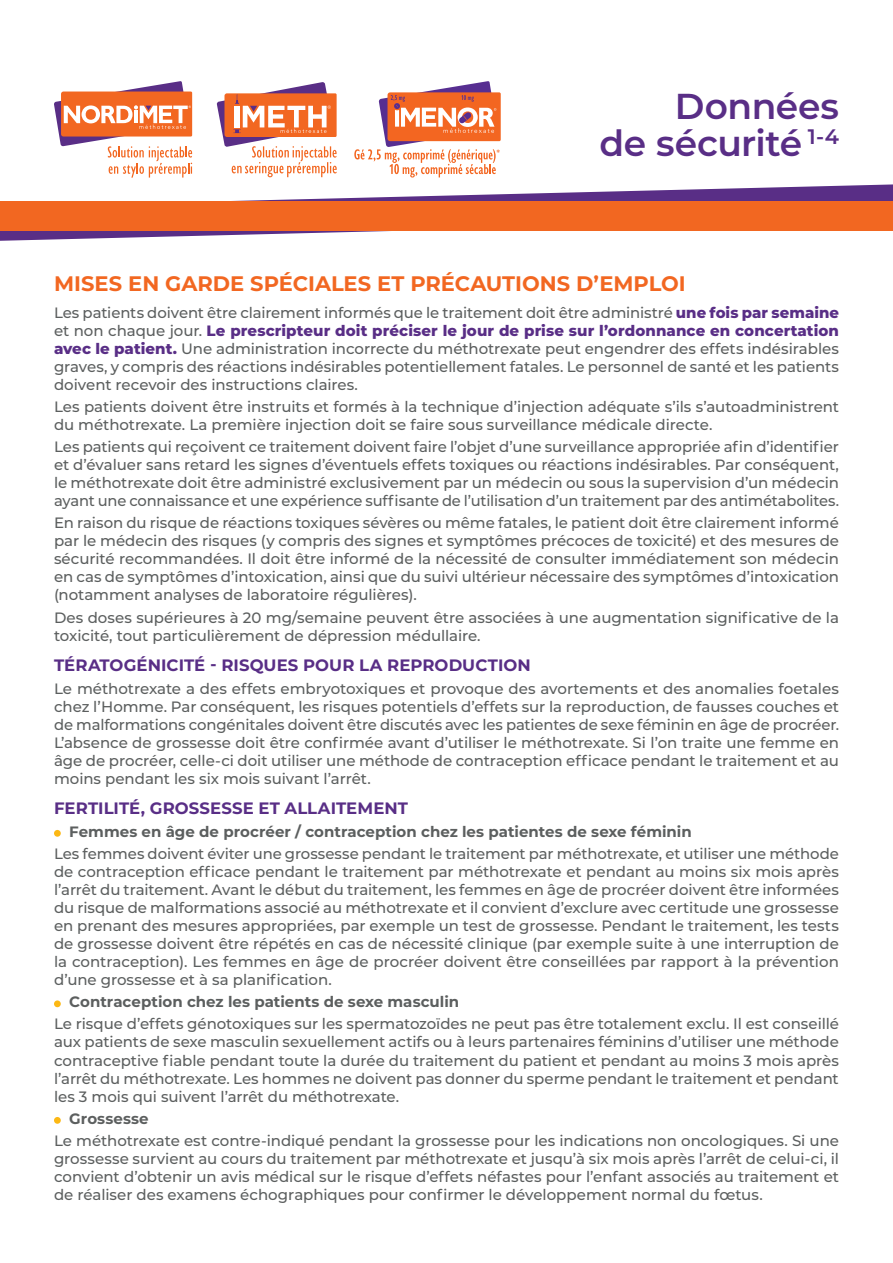
<style>
.page{position:relative;width:893px;height:1263px;background:#fff}
.page>*{position:absolute;margin:0;border:0;box-sizing:border-box;transform-origin:0 0}
.t1{font:600 36px "Montserrat";letter-spacing:-.01em;color:#592e86}
.Titre_CAP_orange{font:700 21px "Montserrat";color:#f26721}
.Sous-titre_CAP_violet{font:700 16.5px "Montserrat";letter-spacing:.005em;color:#592e86}
.TXT_STD{font:500 15px/18px "Montserrat";letter-spacing:-.005em;color:#5c5f5f;text-align:justify}
.TXT_STD-2{font:700 15px "Montserrat";color:#5c5f5f}
.s1{font-weight:800;color:#592e86}
</style>
<div class="page">
<svg style="left:0;top:184px;width:893px;height:57px"></svg>
<div style="left:0;top:201px;width:893px;height:30px;background:#f26721"></div>
<svg style="left:54px;top:81px;width:138px;height:97px"></svg>
<svg style="left:217px;top:82px;width:120px;height:95px"></svg>
<div style="left:54px;top:830px;width:7px;height:7px;background:#fcb814;border-radius:50%"></div>
<div style="left:54px;top:1000px;width:7px;height:7px;background:#fcb814;border-radius:50%"></div>
<div style="left:54px;top:1117px;width:7px;height:7px;background:#fcb814;border-radius:50%"></div>
<svg style="left:354px;top:81px;width:147px;height:97px"></svg>
<p class="t1" style="left:675px;top:81px;width:165px">Données</p>
<p class="t1" style="left:600px;top:118px;width:241px">de sécurité <sup>1-4</sup></p>
<p class="Titre_CAP_orange" style="left:54px;top:268px;width:633px">MISES EN GARDE SPÉCIALES ET PRÉCAUTIONS D’EMPLOI</p>
<p class="TXT_STD" style="left:54px;top:303px;width:787px">Les patients doivent être clairement informés que le traitement doit être administré <span class="s1">une fois par semaine </span>et non chaque jour. <span class="s1">Le prescripteur doit préciser le jour de prise sur l’ordonnance en concertation avec le patient.</span> Une administration incorrecte du méthotrexate peut engendrer des effets indésirables graves, y compris des réactions indésirables potentiellement fatales. Le personnel de santé et les patients doivent recevoir des instructions claires.</p>
<p class="TXT_STD" style="left:54px;top:397px;width:786px">Les patients doivent être instruits et formés à la technique d’injection adéquate s’ils s’autoadministrent du méthotrexate. La première injection doit se faire sous surveillance médicale directe.</p>
<p class="TXT_STD" style="left:54px;top:437px;width:786px">Les patients qui reçoivent ce traitement doivent faire l’objet d’une surveillance appropriée afin d’identifier et d’évaluer sans retard les signes d’éventuels effets toxiques ou réactions indésirables. Par conséquent, le méthotrexate doit être administré exclusivement par un médecin ou sous la supervision d’un médecin ayant une connaissance et une expérience suffisante de l’utilisation d’un traitement par des antimétabolites.</p>
<p class="TXT_STD" style="left:54px;top:513px;width:787px">En raison du risque de réactions toxiques sévères ou même fatales, le patient doit être clairement informé par le médecin des risques (y compris des signes et symptômes précoces de toxicité) et des mesures de sécurité recommandées. Il doit être informé de la nécessité de consulter immédiatement son médecin en cas de symptômes d’intoxication, ainsi que du suivi ultérieur nécessaire des symptômes d’intoxication (notamment analyses de laboratoire régulières).</p>
<p class="TXT_STD" style="left:54px;top:608px;width:786px">Des doses supérieures à 20 mg/semaine peuvent être associées à une augmentation significative de la toxicité, tout particulièrement de dépression médullaire.</p>
<p class="Sous-titre_CAP_violet" style="left:54px;top:654px;width:478px">TÉRATOGÉNICITÉ - RISQUES POUR LA REPRODUCTION</p>
<p class="TXT_STD" style="left:54px;top:679px;width:786px">Le méthotrexate a des effets embryotoxiques et provoque des avortements et des anomalies foetales chez l’Homme. Par conséquent, les risques potentiels d’effets sur la reproduction, de fausses couches et de malformations congénitales doivent être discutés avec les patientes de sexe féminin en âge de procréer.<br>L’absence de grossesse doit être confirmée avant d’utiliser le méthotrexate. Si l’on traite une femme en âge de procréer, celle-ci doit utiliser une méthode de contraception efficace pendant le traitement et au moins pendant les six mois suivant l’arrêt.</p>
<p class="Sous-titre_CAP_violet" style="left:54px;top:797px;width:356px">FERTILITÉ, GROSSESSE ET ALLAITEMENT</p>
<p class="TXT_STD-2" style="left:69px;top:820px;width:624px">Femmes en âge de procréer / contraception chez les patientes de sexe féminin</p>
<p class="TXT_STD" style="left:54px;top:844px;width:786px">Les femmes doivent éviter une grossesse pendant le traitement par méthotrexate, et utiliser une méthode de contraception efficace pendant le traitement par méthotrexate et pendant au moins six mois après l’arrêt du traitement. Avant le début du traitement, les femmes en âge de procréer doivent être informées du risque de malformations associé au méthotrexate et il convient d’exclure avec certitude une grossesse en prenant des mesures appropriées, par exemple un test de grossesse. Pendant le traitement, les tests de grossesse doivent être répétés en cas de nécessité clinique (par exemple suite à une interruption de la contraception). Les femmes en âge de procréer doivent être conseillées par rapport à la prévention d’une grossesse et à sa planification.</p>
<p class="TXT_STD-2" style="left:69px;top:991px;width:391px">Contraception chez les patients de sexe masculin</p>
<p class="TXT_STD" style="left:54px;top:1014px;width:787px">Le risque d’effets génotoxiques sur les spermatozoïdes ne peut pas être totalement exclu. Il est conseillé aux patients de sexe masculin sexuellement actifs ou à leurs partenaires féminins d’utiliser une méthode contraceptive fiable pendant toute la durée du traitement du patient et pendant au moins 3 mois après l’arrêt du méthotrexate. Les hommes ne doivent pas donner du sperme pendant le traitement et pendant les 3 mois qui suivent l’arrêt du méthotrexate.</p>
<p class="TXT_STD-2" style="left:69px;top:1107px;width:81px">Grossesse</p>
<p class="TXT_STD" style="left:54px;top:1131px;width:786px">Le méthotrexate est contre-indiqué pendant la grossesse pour les indications non oncologiques. Si une grossesse survient au cours du traitement par méthotrexate et jusqu’à six mois après l’arrêt de celui-ci, il convient d’obtenir un avis médical sur le risque d’effets néfastes pour l’enfant associés au traitement et de réaliser des examens échographiques pour confirmer le développement normal du fœtus.</p>
</div>
